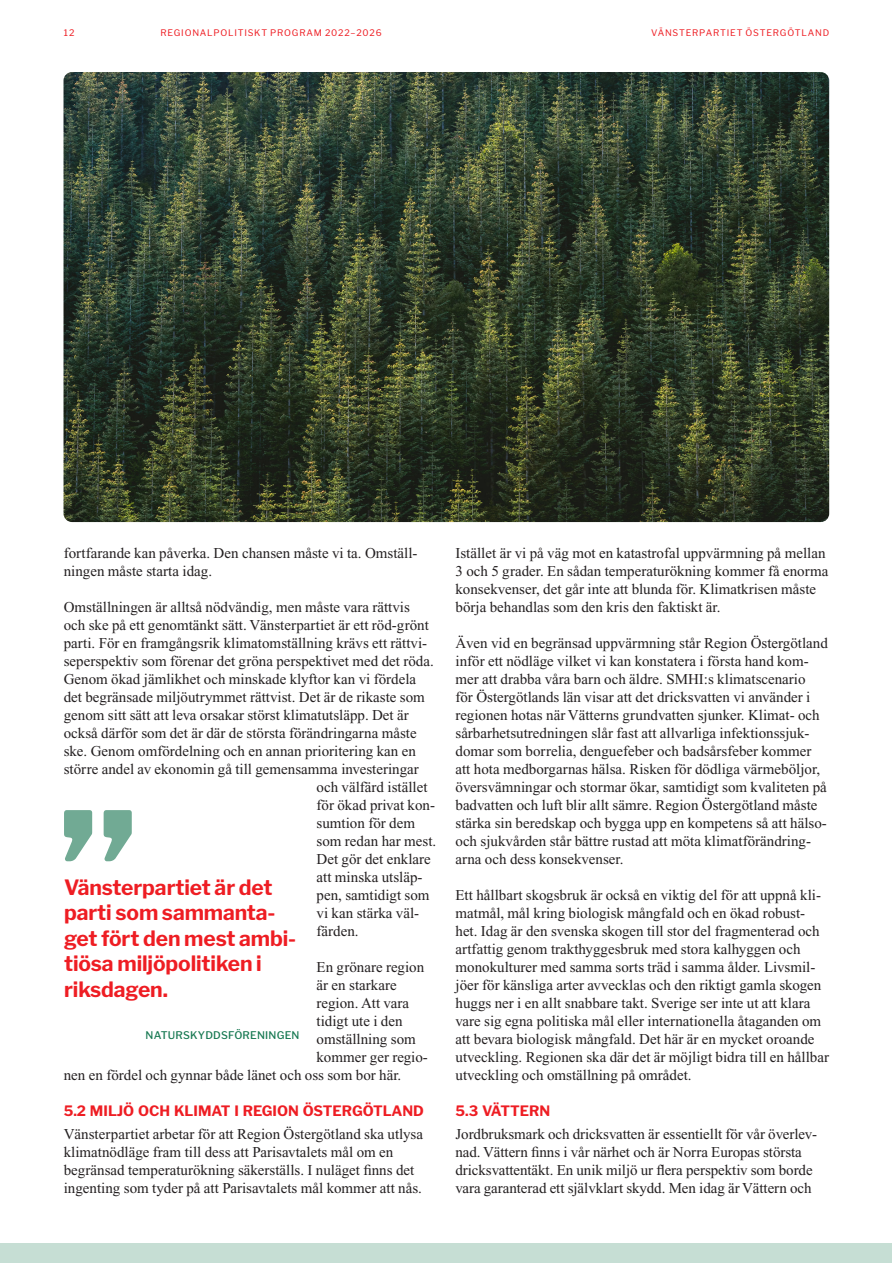
<style>
.page{position:relative;width:893px;height:1263px;background:#fff}
.page>*{position:absolute;margin:0;border:0;box-sizing:border-box;transform-origin:0 0}
.Citat_Libre_Franklin{font:700 21px/25.5px "Libre Franklin";letter-spacing:-.005em;color:#ee1d23}
.Bröd_Artikel_Times_1{font:15px/18px "Times New Roman";color:#231f20}
.Rubrik_mellan_Light{font:700 14.25px "Libre Franklin";color:#ee1d23}
.Avsändare_Citat{font:500 10.5px "Libre Franklin";letter-spacing:.02em;color:#167851}
.t1{font:9px "Libre Franklin";letter-spacing:.085em;color:#ee1d23}
</style>
<div class="page">
<div style="left:0;top:1243px;width:892px;height:20px;background:#c6ded4"></div>
<svg style="left:64px;top:810px;width:68px;height:51px"></svg>
<img style="left:64px;top:72px;width:765px;height:450px">
<p class="t1" style="left:64px;top:26px;width:12px">12</p>
<p class="t1" style="left:161px;top:26px;width:223px">REGIONALPOLITISKT PROGRAM 2022–2026</p>
<p class="t1" style="left:651px;top:26px;width:179px">VÄNSTERPARTIET ÖSTERGÖTLAND</p>
<p class="Bröd_Artikel_Times_1" style="left:64px;top:544px;width:355px">fortfarande kan påverka. Den chansen måste vi ta. Omställ&shy;ningen måste starta idag.</p>
<p class="Bröd_Artikel_Times_1" style="left:64px;top:598px;width:348px">Omställningen är alltså nödvändig, men måste vara rättvis</p>
<p class="Bröd_Artikel_Times_1" style="left:64px;top:616px;width:367px">och ske på ett genomtänkt sätt. Vänsterpartiet är ett röd-grönt</p>
<p class="Bröd_Artikel_Times_1" style="left:64px;top:634px;width:365px">parti. För en framgångsrik klimatomställning krävs ett rättvi-</p>
<p class="Bröd_Artikel_Times_1" style="left:64px;top:652px;width:371px">seperspektiv som förenar det gröna perspektivet med det röda.</p>
<p class="Bröd_Artikel_Times_1" style="left:64px;top:670px;width:354px">Genom ökad jämlikhet och minskade klyftor kan vi fördela</p>
<p class="Bröd_Artikel_Times_1" style="left:64px;top:688px;width:363px">det begränsade miljöutrymmet rättvist. Det är de rikaste som</p>
<p class="Bröd_Artikel_Times_1" style="left:64px;top:706px;width:347px">genom sitt sätt att leva orsakar störst klimatutsläpp. Det är</p>
<p class="Bröd_Artikel_Times_1" style="left:64px;top:724px;width:354px">också därför som det är där de största förändringarna måste</p>
<p class="Bröd_Artikel_Times_1" style="left:64px;top:742px;width:354px">ske. Genom omfördelning och en annan prioritering kan en</p>
<p class="Bröd_Artikel_Times_1" style="left:64px;top:760px;width:356px">större andel av ekonomin gå till gemensamma investeringar</p>
<p class="Bröd_Artikel_Times_1" style="left:317px;top:778px;width:112px">och välfärd istället</p>
<p class="Bröd_Artikel_Times_1" style="left:317px;top:796px;width:120px">för ökad privat kon-</p>
<p class="Bröd_Artikel_Times_1" style="left:317px;top:814px;width:100px">sumtion för dem</p>
<p class="Bröd_Artikel_Times_1" style="left:317px;top:832px;width:121px">som redan har mest.</p>
<p class="Bröd_Artikel_Times_1" style="left:317px;top:850px;width:116px">Det gör det enklare</p>
<p class="Bröd_Artikel_Times_1" style="left:317px;top:868px;width:107px">att minska utsläp-</p>
<p class="Bröd_Artikel_Times_1" style="left:317px;top:886px;width:115px">pen, samtidigt som</p>
<p class="Bröd_Artikel_Times_1" style="left:317px;top:904px;width:104px">vi kan stärka väl-</p>
<p class="Bröd_Artikel_Times_1" style="left:317px;top:922px;width:44px">färden.</p>
<p class="Bröd_Artikel_Times_1" style="left:317px;top:958px;width:109px">En grönare region</p>
<p class="Bröd_Artikel_Times_1" style="left:317px;top:976px;width:82px">är en starkare</p>
<p class="Bröd_Artikel_Times_1" style="left:317px;top:994px;width:94px">region. Att vara</p>
<p class="Bröd_Artikel_Times_1" style="left:317px;top:1012px;width:87px">tidigt ute i den</p>
<p class="Bröd_Artikel_Times_1" style="left:317px;top:1030px;width:101px">omställning som</p>
<p class="Bröd_Artikel_Times_1" style="left:317px;top:1048px;width:113px">kommer ger regio-</p>
<p class="Bröd_Artikel_Times_1" style="left:64px;top:1066px;width:339px">nen en fördel och gynnar både länet och oss som bor här.</p>
<p class="Rubrik_mellan_Light" style="left:64px;top:1099px;width:362px">5.2 MILJÖ OCH KLIMAT I REGION ÖSTERGÖTLAND</p>
<p class="Bröd_Artikel_Times_1" style="left:64px;top:1125px;width:361px">Vänsterpartiet arbetar för att Region Östergötland ska utlysa klimatnödläge fram till dess att Parisavtalets mål om en begränsad temperaturökning säkerställs. I nuläget finns det ingenting som tyder på att Parisavtalets mål kommer att nås.</p>
<p class="Citat_Libre_Franklin" style="left:64px;top:872px;width:234px">Vänsterpartiet är det parti som sammanta&shy;get fört den mest ambi&shy;tiösa miljöpolitiken i riksdagen.</p>
<p class="Avsändare_Citat" style="left:146px;top:1026px;width:156px">NATURSKYDDSFÖRENINGEN</p>
<p class="Bröd_Artikel_Times_1" style="left:455px;top:544px;width:374px">Istället är vi på väg mot en katastrofal uppvärmning på mellan 3 och 5 grader. En sådan temperaturökning kommer få enorma konsekvenser, det går inte att blunda för. Klimatkrisen måste börja behandlas som den kris den faktiskt är.</p>
<p class="Bröd_Artikel_Times_1" style="left:455px;top:634px;width:374px">Även vid en begränsad uppvärmning står Region Östergötland inför ett nödläge vilket vi kan konstatera i första hand kom&shy;mer att drabba våra barn och äldre. SMHI:s klimatscenario<br>för Östergötlands län visar att det dricksvatten vi använder i regionen hotas när Vätterns grundvatten sjunker. Klimat- och sårbarhetsutredningen slår fast att allvarliga infektionssjuk&shy;domar som borrelia, denguefeber och badsårsfeber kommer att hota medborgarnas hälsa. Risken för dödliga värmeböljor, översvämningar och stormar ökar, samtidigt som kvaliteten på badvatten och luft blir allt sämre. Region Östergötland måste stärka sin beredskap och bygga upp en kompetens så att hälso&shy;och sjukvården står bättre rustad att möta klimatförändring&shy;arna och dess konsekvenser.</p>
<p class="Bröd_Artikel_Times_1" style="left:455px;top:886px;width:375px">Ett hållbart skogsbruk är också en viktig del för att uppnå kli&shy;matmål, mål kring biologisk mångfald och en ökad robust&shy;het. Idag är den svenska skogen till stor del fragmenterad och artfattig genom trakthyggesbruk med stora kalhyggen och monokulturer med samma sorts träd i samma ålder. Livsmil&shy;jöer för känsliga arter avvecklas och den riktigt gamla skogen huggs ner i en allt snabbare takt. Sverige ser inte ut att klara vare sig egna politiska mål eller internationella åtaganden om att bevara biologisk mångfald. Det här är en mycket oroande utveckling. Regionen ska där det är möjligt bidra till en hållbar utveckling och omställning på området.</p>
<p class="Rubrik_mellan_Light" style="left:455px;top:1099px;width:96px">5.3 VÄTTERN</p>
<p class="Bröd_Artikel_Times_1" style="left:455px;top:1125px;width:363px">Jordbruksmark och dricksvatten är essentiellt för vår överlev&shy;nad. Vättern finns i vår närhet och är Norra Europas största dricksvattentäkt. En unik miljö ur flera perspektiv som borde vara garanterad ett självklart skydd. Men idag är Vättern och</p>
</div>
